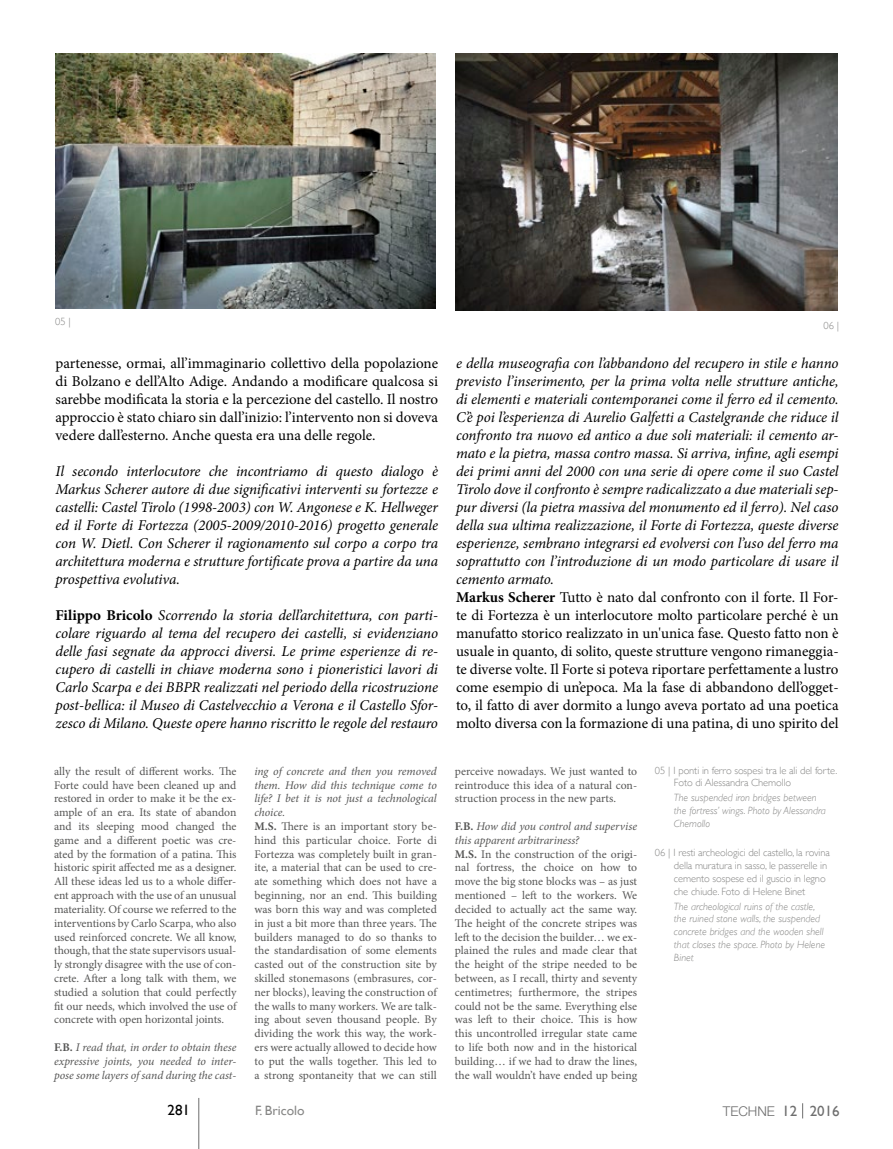
<style>
.page{position:relative;width:893px;height:1149px;background:#fff}
.page>*{position:absolute;margin:0;border:0;box-sizing:border-box;transform-origin:0 0}
.t1{font:italic 15px/18px "Minion Pro";letter-spacing:-.01em;color:#000;text-align:justify}
.t2{font:15px/18px "Minion Pro";color:#000;text-align:justify}
.t3{font:15px "Gill Sans";color:#000}
.t4{font:300 13.5px "Helvetica Neue";color:#6e6e6e}
.t5{font:13.5px "Gill Sans";color:#878786}
.t6{font:11.7px/13.8px "Minion Pro";color:#565655;text-align:justify}
.t7{font:italic 11.7px/13.8px "Minion Pro";letter-spacing:-.005em;color:#565655;text-align:justify}
.t8{font:italic 300 10.5px/12.8px "Gill Sans";color:#878786}
.t9{font:300 10.5px/12.8px "Gill Sans";letter-spacing:-.01em;color:#878786}
.s1{font-weight:700;font-style:normal}
.s2{font-style:normal}
.s3{font-style:italic}
.s4{font-weight:700}
.s5{font-family:"Gill Sans";font-weight:400;font-size:15px}
</style>
<div class="page">
<svg style="left:802px;top:1103px;width:1px;height:15px"></svg>
<hr style="left:198px;top:1097px;width:1px;height:51px;background:#6e6e6e">
<img style="left:55px;top:53px;width:381px;height:256px">
<img style="left:455px;top:54px;width:383px;height:257px">
<p class="t9" style="left:55px;top:314px;width:17px">05 |</p>
<p class="t9" style="left:823px;top:318px;width:17px">06 |</p>
<p class="t2" style="left:55px;top:354px;width:384px">partenesse, ormai, all’immaginario collettivo della popolazione di Bolzano e dell’Alto Adige. Andando a modificare qualcosa si sarebbe modificata la storia e la percezione del castello. Il nostro approccio è stato chiaro sin dall’inizio: l’intervento non si doveva vedere dall’esterno. Anche questa era una delle regole.</p>
<p class="t1" style="left:55px;top:462px;width:384px">Il secondo interlocutore che incontriamo di questo dialogo è Markus Scherer autore di due significativi interventi su fortezze e castelli: Castel Tirolo (1998-2003) con W. Angonese e K. Hellweger ed il Forte di Fortezza (2005-2009/2010-2016) progetto generale con W. Dietl. Con Scherer il ragionamento sul corpo a corpo tra architettura moderna e strutture fortificate prova a partire da una prospettiva evolutiva.</p>
<p class="t1" style="left:55px;top:606px;width:384px"><span class="s1">Filippo Bricolo</span> Scorrendo la storia dell’architettura, con parti&shy;colare riguardo al tema del recupero dei castelli, si evidenziano delle fasi segnate da approcci diversi. Le prime esperienze di re&shy;cupero di castelli in chiave moderna sono i pioneristici lavori di Carlo Scarpa e dei BBPR realizzati nel periodo della ricostruzione post-bellica: il Museo di Castelvecchio a Verona e il Castello Sfor&shy;zesco di Milano. Queste opere hanno riscritto le regole del restauro</p>
<p class="t1" style="left:456px;top:354px;width:384px;text-align:left">e della museografia con l’abbandono del recupero in stile e hanno previsto l’inserimento, per la prima volta nelle strutture antiche, di elementi e materiali contemporanei come il ferro ed il cemento.<br>C’è poi l’esperienza di Aurelio Galfetti a Castelgrande che riduce il confronto tra nuovo ed antico a due soli materiali: il cemento ar&shy;mato e la pietra, massa contro massa. Si arriva, infine, agli esempi dei primi anni del 2000 con una serie di opere come il suo Castel Tirolo dove il confronto è sempre radicalizzato a due materiali sep&shy;pur diversi (la pietra massiva del monumento ed il ferro). Nel caso della sua ultima realizzazione, il Forte di Fortezza, queste diverse esperienze, sembrano integrarsi ed evolversi con l’uso del ferro ma soprattutto con l’introduzione di un modo particolare di usare il cemento armato.<br><span class="s1">Markus Scherer</span> <span class="s2">Tutto è nato dal confronto con il forte. Il For&shy;te di Fortezza è un interlocutore molto particolare perché è un manufatto storico realizzato in un'unica fase. Questo fatto non è usuale in quanto, di solito, queste strutture vengono rimaneggia&shy;te diverse volte. Il Forte si poteva riportare perfettamente a lustro come esempio di un’epoca. Ma la fase di abbandono dell’ogget&shy;to, il fatto di aver dormito a lungo aveva portato ad una poetica molto diversa con la formazione di una patina, di uno spirito del</span></p>
<p class="t6" style="left:54px;top:764px;width:184px">ally the result of different works. The Forte could have been cleaned up and restored in order to make it be the ex&shy;ample of an era. Its state of abandon and its sleeping mood changed the game and a different poetic was cre&shy;ated by the formation of a patina. This historic spirit affected me as a designer.<br>All these ideas led us to a whole differ&shy;ent approach with the use of an unusual materiality. Of course we referred to the interventions by Carlo Scarpa, who also used reinforced concrete. We all know, though, that the state supervisors usual&shy;ly strongly disagree with the use of con&shy;crete. After a long talk with them, we studied a solution that could perfectly fit our needs, which involved the use of concrete with open horizontal joints.</p>
<p class="t7" style="left:54px;top:1039px;width:184px"><span class="s1">F.B.</span> I read that, in order to obtain these expressive joints, you needed to inter&shy;pose some layers of sand during the cast-</p>
<p class="t6" style="left:254px;top:764px;width:184px;text-align:left"><span class="s3">ing of concrete and then you removed them. How did this technique come to life? I bet it is not just a technological choice.<br></span><span class="s4">M.S.</span> There is an important story be&shy;hind this particular choice. Forte di Fortezza was completely built in gran&shy;ite, a material that can be used to cre&shy;ate something which does not have a beginning, nor an end. This building was born this way and was completed in just a bit more than three years. The builders managed to do so thanks to the standardisation of some elements casted out of the construction site by skilled stonemasons (embrasures, cor&shy;ner blocks), leaving the construction of the walls to many workers. We are talk&shy;ing about seven thousand people. By dividing the work this way, the work&shy;ers were actually allowed to decide how to put the walls together. This led to a strong spontaneity that we can still</p>
<p class="t6" style="left:455px;top:764px;width:184px">perceive nowadays. We just wanted to reintroduce this idea of a natural con&shy;struction process in the new parts.</p>
<p class="t6" style="left:455px;top:819px;width:184px;text-align:left"><span class="s4">F.B.</span> <span class="s3">How did you control and supervise this apparent arbitrariness?<br></span><span class="s4">M.S.</span> In the construction of the origi&shy;nal fortress, the choice on how to move the big stone blocks was – as just mentioned – left to the workers. We decided to actually act the same way.<br>The height of the concrete stripes was left to the decision the builder… we ex&shy;plained the rules and made clear that the height of the stripe needed to be between, as I recall, thirty and seventy centimetres; furthermore, the stripes could not be the same. Everything else was left to their choice. This is how this uncontrolled irregular state came to life both now and in the historical building… if we had to draw the lines, the wall wouldn’t have ended up being</p>
<p class="t9" style="left:674px;top:763px;width:165px;text-indent:-19px">05 | I ponti in ferro sospesi tra le ali del forte.<br>Foto di Alessandra Chemollo</p>
<p class="t8" style="left:674px;top:791px;width:153px">The suspended iron bridges between the fortress’ wings. Photo by Alessandra<br>Chemollo</p>
<p class="t9" style="left:674px;top:845px;width:157px;text-indent:-19px">06 | I resti archeologici del castello, la rovina della muratura in sasso, le passerelle in cemento sospese ed il guscio in legno che chiude. Foto di Helene Binet</p>
<p class="t8" style="left:674px;top:899px;width:153px">The archeological ruins of the castle, the ruined stone walls, the suspended concrete bridges and the wooden shell that closes the space. Photo by Helene<br>Binet</p>
<p class="t3" style="left:168px;top:1100px;width:24px">281</p>
<p class="t5" style="left:255px;top:1102px;width:51px">F. Bricolo</p>
<p class="t4" style="left:723px;top:1102px;width:118px">TECHNE <span class="s5">12 2016</span></p>
</div>
